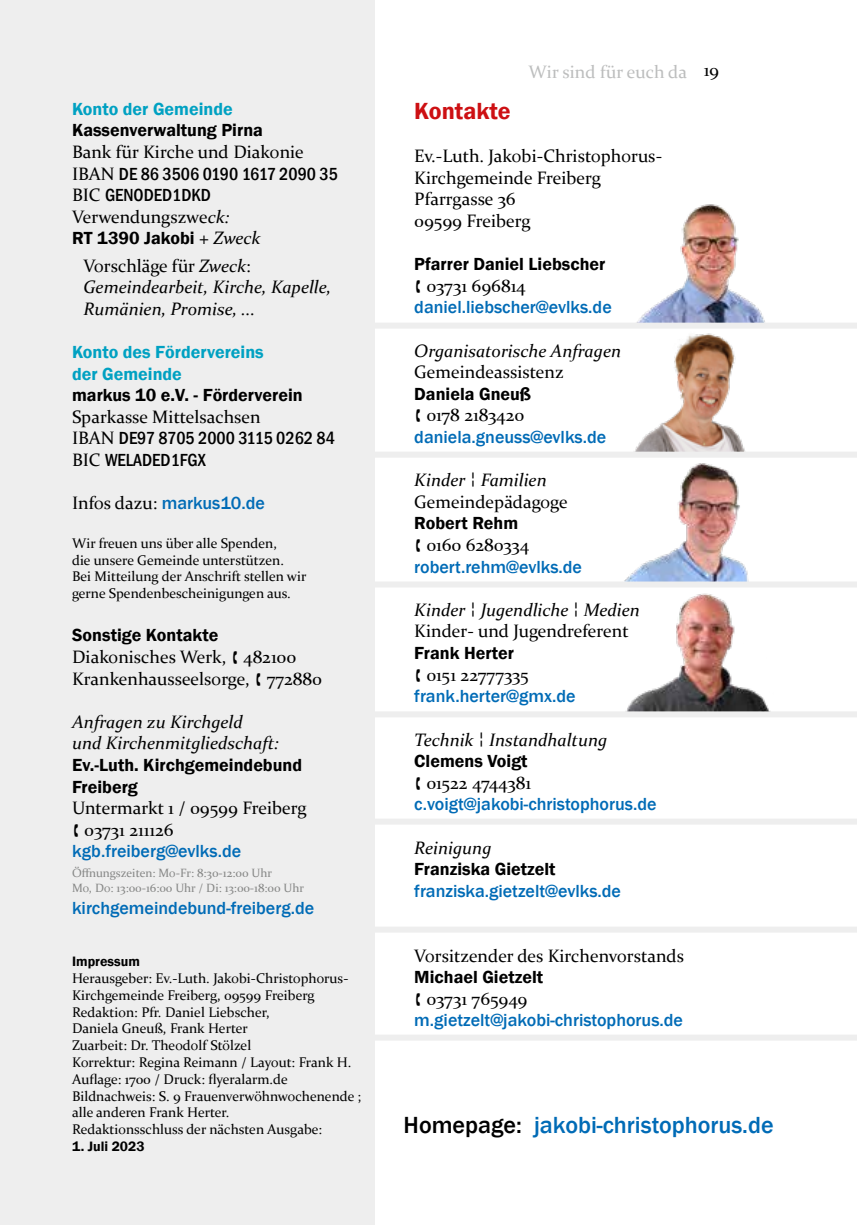
<style>
.page{position:relative;width:857px;height:1225px;background:#fff}
.page>*{position:absolute;margin:0;border:0;box-sizing:border-box;transform-origin:0 0}
.t1{font:500 24px "Franklin Gothic";color:#006bb6}
.t2{font:600 24px "Franklin Gothic";color:#cd1013}
.t3{font:18px/21.6px "Constantia";color:#000}
.t4{font:500 18px "Franklin Gothic";color:#006bb6}
.t5{font:600 18px/21.6px "Franklin Gothic";color:#000}
.t6{font:italic 18px/21.6px "Constantia";color:#000}
.t7{font:500 condensed 18px/21.6px "Franklin Gothic";color:#000}
.t8{font:600 18px/21.6px "Franklin Gothic";color:#00a1c2}
.t9{font:18px "Constantia";color:#bdbebe}
.t10{font:14px/16.8px "Constantia";color:#000}
.t11{font:600 14px "Franklin Gothic";color:#000}
.t12{font:12px/14.4px "Constantia";color:#868786}
.s1{font-family:"Constantia";font-weight:400;font-stretch:normal}
.s2{font-style:italic}
.s3{font-family:"Constantia";font-weight:400}
.s4{font-family:"Constantia";font-weight:400;font-style:italic}
.s5{font-style:normal}
.s6{font-family:"Constantia";font-weight:400;color:#000}
.s7{color:#000}
</style>
<div class="page">
<div style="left:0;top:0;width:374px;height:1225px;background:#eee"></div>
<img style="left:624px;top:463px;width:125px;height:118px">
<img style="left:626px;top:593px;width:143px;height:118px">
<img style="left:635px;top:333px;width:110px;height:118px">
<img style="left:636px;top:204px;width:130px;height:119px">
<div style="left:374px;top:323px;width:482px;height:6px;background:#eee"></div>
<div style="left:373px;top:451px;width:483px;height:6px;background:#eee"></div>
<div style="left:374px;top:581px;width:482px;height:6px;background:#eee"></div>
<div style="left:373px;top:711px;width:483px;height:6px;background:#eee"></div>
<div style="left:374px;top:818px;width:482px;height:6px;background:#eee"></div>
<div style="left:373px;top:926px;width:483px;height:6px;background:#eee"></div>
<div style="left:373px;top:1034px;width:483px;height:6px;background:#eee"></div>
<p class="t8" style="left:72px;top:98px;width:162px">Konto der Gemeinde</p>
<p class="t5" style="left:72px;top:120px;width:192px">Kassenverwaltung Pirna</p>
<p class="t3" style="left:72px;top:140px;width:233px">Bank für Kirche und Diakonie</p>
<p class="t7" style="left:72px;top:163px;width:267px"><span class="s1">IBAN</span> DE 86 3506 0190 1617 2090 35<br><span class="s1">BIC</span> GENODED1DKD</p>
<p class="t3" style="left:72px;top:205px;width:159px">Verwendungszwe<span class="s2">ck:</span></p>
<p class="t5" style="left:72px;top:228px;width:190px">RT 1390 Jakobi <span class="s3">+</span> <span class="s4">Zweck</span></p>
<p class="t6" style="left:83px;top:254px;width:249px"><span class="s5">Vorschläge für</span> Zweck<span class="s5">:<br></span>Gemeindearbeit, Kirche, Kapelle,<br>Rumänien, Promise, ...</p>
<p class="t8" style="left:72px;top:341px;width:193px">Konto des Fördervereins der Gemeinde</p>
<p class="t5" style="left:72px;top:385px;width:232px">markus 10 e.V. - Förderverein</p>
<p class="t3" style="left:72px;top:405px;width:190px">Sparkasse Mittelsachsen</p>
<p class="t7" style="left:72px;top:427px;width:264px"><span class="s1">IBAN</span> DE97 8705 2000 3115 0262 84<br><span class="s1">BIC</span> WELADED1FGX</p>
<p class="t4" style="left:72px;top:492px;width:194px"><span class="s6">Infos dazu:</span> markus10.de</p>
<p class="t10" style="left:72px;top:534px;width:236px">Wir freuen uns über alle Spenden,<br>die unsere Gemeinde unterstützen.<br>Bei Mitteilung der Anschrift stellen wir gerne Spendenbescheinigungen aus.</p>
<p class="t5" style="left:72px;top:625px;width:148px">Sonstige Kontakte</p>
<p class="t3" style="left:72px;top:645px;width:251px">Diakonisches Werk, 482100<br>Krankenhausseelsorge, 772880</p>
<p class="t6" style="left:72px;top:710px;width:208px">Anfragen zu Kirchgeld<br>und Kirchenmitgliedschaft:</p>
<p class="t5" style="left:72px;top:754px;width:231px">Ev.-Luth. Kirchgemeindebund<br>Freiberg</p>
<p class="t3" style="left:84px;top:796px;width:224px;text-indent:-12px">Untermarkt 1 / 09599 Freiberg<br>03731 211126</p>
<p class="t4" style="left:72px;top:840px;width:170px">kgb.freiberg@evlks.de</p>
<p class="t12" style="left:72px;top:865px;width:233px">Öffnungszeiten: Mo-Fr: 8:30-12:00 Uhr<br>Mo, Do: 13:00-16:00 Uhr / Di: 13:00-18:00 Uhr</p>
<p class="t4" style="left:72px;top:896px;width:243px">kirchgemeindebund-freiberg.de</p>
<p class="t11" style="left:72px;top:952px;width:69px">Impressum</p>
<p class="t10" style="left:72px;top:969px;width:290px">Herausgeber: Ev.-Luth. Jakobi-Christophorus-Kirchgemeinde Freiberg, 09599 Freiberg Redaktion: Pfr. Daniel Liebscher,<br>Daniela Gneuß, Frank Herter<br>Zuarbeit: Dr. Theodolf Stölzel<br>Korrektur: Regina Reimann / Layout: Frank H.<br>Auflage: 1700 / Druck: flyeralarm.de Bildnachweis: S. 9 Frauenverwöhnwochenende ; alle anderen Frank Herter.<br>Redaktionsschluss der nächsten Ausgabe:</p>
<p class="t11" style="left:72px;top:1137px;width:74px">1. Juli 2023</p>
<p class="t9" style="left:528px;top:59px;width:160px">Wir sind für euch da</p>
<h1 class="t2" style="left:414px;top:96px;width:98px">Kontakte</h1>
<p class="t3" style="left:414px;top:144px;width:249px">Ev.-Luth. Jakobi-Christophorus-<br>Kirchgemeinde Freiberg<br>Pfarrgasse 36<br>09599 Freiberg</p>
<p class="t5" style="left:414px;top:253px;width:192px">Pfarrer Daniel Liebscher</p>
<p class="t3" style="left:426px;top:274px;width:101px">03731 696814</p>
<p class="t4" style="left:414px;top:296px;width:199px">daniel.liebscher@evlks.de</p>
<p class="t6" style="left:414px;top:339px;width:208px">Organisatorische Anfragen</p>
<p class="t3" style="left:414px;top:360px;width:151px">Gemeindeassistenz</p>
<p class="t5" style="left:414px;top:383px;width:118px">Daniela Gneuß</p>
<p class="t3" style="left:426px;top:404px;width:99px">0178 2183420</p>
<p class="t4" style="left:414px;top:426px;width:193px">daniela.gneuss@evlks.de</p>
<p class="t3" style="left:414px;top:468px;width:155px"><span class="s2">Kinder</span> ¦ <span class="s2">Familien<br></span>Gemeindepädagoge</p>
<p class="t5" style="left:414px;top:513px;width:105px">Robert Rehm</p>
<p class="t3" style="left:426px;top:533px;width:104px">0160 6280334</p>
<p class="t4" style="left:414px;top:555px;width:169px">robert.rehm@evlks.de</p>
<p class="t3" style="left:414px;top:598px;width:227px"><span class="s2">Kinder</span> ¦ <span class="s2">Jugendliche</span> ¦ <span class="s2">Medien<br></span>Kinder- und Jugendreferent</p>
<p class="t5" style="left:414px;top:642px;width:101px">Frank Herter</p>
<p class="t3" style="left:426px;top:663px;width:104px">0151 22777335</p>
<p class="t4" style="left:414px;top:685px;width:163px">frank.herter@gmx.de</p>
<p class="t6" style="left:414px;top:727px;width:194px">Technik <span class="s5">¦</span> Instandhaltung</p>
<p class="t5" style="left:414px;top:750px;width:115px">Clemens Voigt</p>
<p class="t3" style="left:426px;top:771px;width:106px">01522 4744381</p>
<p class="t4" style="left:414px;top:793px;width:243px">c.voigt@jakobi-christophorus.de</p>
<p class="t6" style="left:414px;top:835px;width:79px">Reinigung</p>
<p class="t5" style="left:414px;top:858px;width:143px">Franziska Gietzelt</p>
<p class="t4" style="left:414px;top:879px;width:208px">franziska.gietzelt@evlks.de</p>
<p class="t3" style="left:703px;top:58px;width:17px">19</p>
<p class="t3" style="left:414px;top:944px;width:271px">Vorsitzender des Kirchenvorstands</p>
<p class="t5" style="left:414px;top:966px;width:130px">Michael Gietzelt</p>
<p class="t3" style="left:426px;top:987px;width:102px">03731 765949</p>
<p class="t4" style="left:414px;top:1009px;width:270px">m.gietzelt@jakobi-christophorus.de</p>
<h1 class="t1" style="left:403px;top:1109px;width:371px"><span class="s7">Homepage:</span> jakobi-christophorus.de</h1>
</div>
